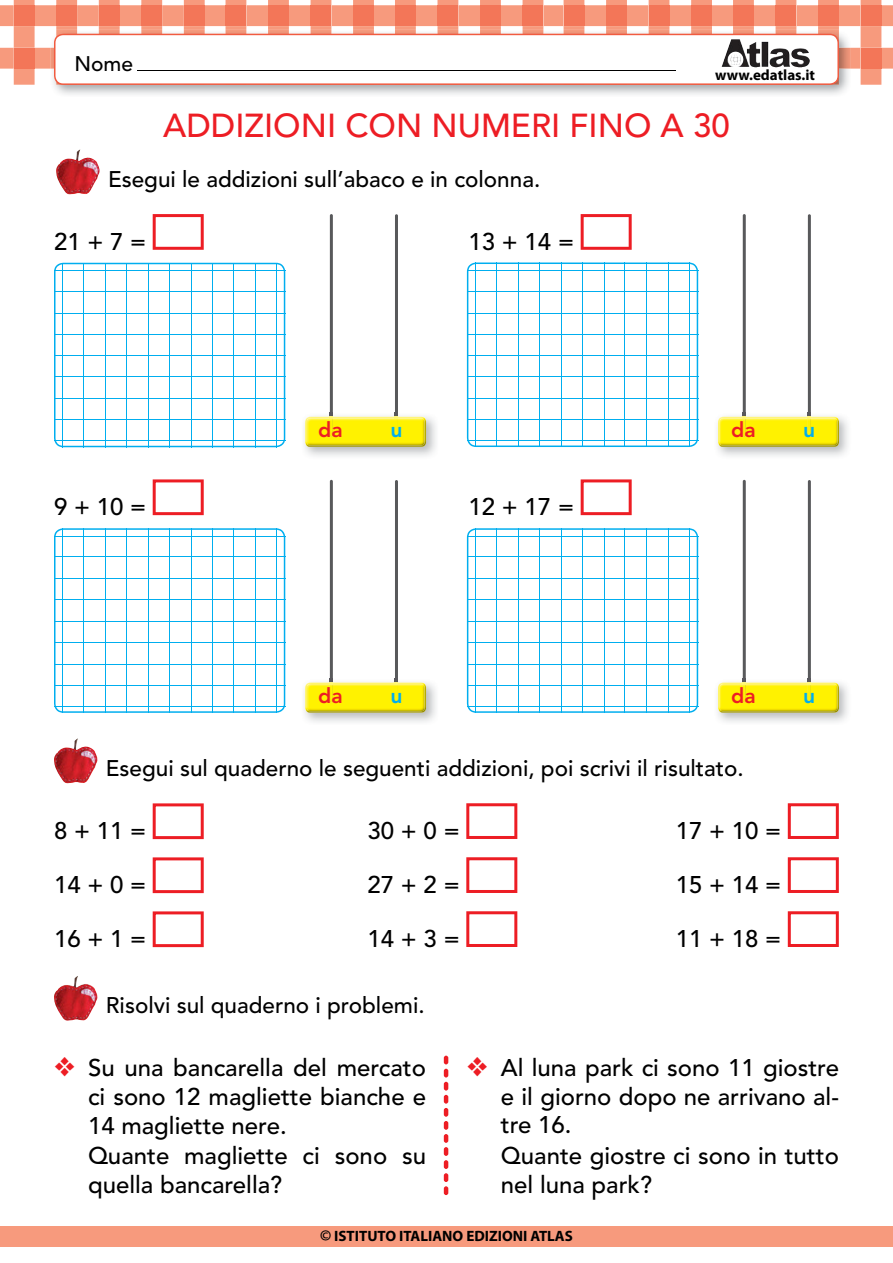
<style>
.page{position:relative;width:893px;height:1263px;background:#fff}
.page>*{position:absolute;margin:0;border:0;box-sizing:border-box;transform-origin:0 0}
.t1{font:500 33px "Avenir";color:#ed1d24}
.t2{font:500 24px/29.2px "Avenir";color:#000}
.t3{font:500 22.5px "Avenir";color:#000}
.t4{font:800 21px "Avenir";color:#ed1d24}
.t5{font:500 21px "Avenir";color:#000}
.t6{font:800 21px "Avenir";color:#00aeef}
.t7{font:700 15px "Myriad Pro";color:#000}
.s1{color:#ed1d24}
.s2{font-size:16.5px}
</style>
<div class="page">
<div style="left:0;top:1226px;width:893px;height:21px;background:#f79a7d"></div>
<svg style="left:0;top:0;width:893px;height:85px"></svg>
<img style="left:722px;top:39px;width:21px;height:28px">
<hr style="left:137px;top:70px;width:538px;height:1px;background:#000">
<img style="left:56px;top:149px;width:44px;height:46px">
<img style="left:54px;top:976px;width:44px;height:45px">
<svg style="left:444px;top:1056px;width:4px;height:139px"></svg>
<img style="left:54px;top:738px;width:44px;height:46px">
<svg style="left:153px;top:803px;width:51px;height:36px"></svg>
<svg style="left:153px;top:857px;width:51px;height:36px"></svg>
<svg style="left:153px;top:911px;width:51px;height:36px"></svg>
<svg style="left:788px;top:803px;width:51px;height:36px"></svg>
<svg style="left:788px;top:857px;width:51px;height:36px"></svg>
<svg style="left:788px;top:911px;width:51px;height:36px"></svg>
<svg style="left:466px;top:803px;width:51px;height:36px"></svg>
<svg style="left:466px;top:857px;width:51px;height:36px"></svg>
<svg style="left:466px;top:911px;width:51px;height:36px"></svg>
<svg style="left:153px;top:214px;width:51px;height:36px"></svg>
<svg style="left:581px;top:214px;width:51px;height:36px"></svg>
<svg style="left:153px;top:479px;width:51px;height:36px"></svg>
<svg style="left:581px;top:479px;width:51px;height:36px"></svg>
<svg style="left:54px;top:263px;width:231px;height:184px"></svg>
<svg style="left:54px;top:528px;width:231px;height:185px"></svg>
<svg style="left:467px;top:528px;width:231px;height:185px"></svg>
<svg style="left:467px;top:262px;width:231px;height:185px"></svg>
<hr style="left:330px;top:214px;width:3px;height:223px;background:#58595b;border-radius:2px">
<hr style="left:395px;top:214px;width:3px;height:223px;background:#58595b;border-radius:2px">
<img style="left:304px;top:413px;width:132px;height:43px">
<img style="left:308px;top:447px;width:115px;height:1px">
<img style="left:305px;top:417px;width:121px;height:30px">
<svg style="left:330px;top:413px;width:3px;height:5px"></svg>
<svg style="left:395px;top:413px;width:3px;height:5px"></svg>
<hr style="left:330px;top:480px;width:3px;height:222px;background:#58595b;border-radius:2px">
<hr style="left:395px;top:480px;width:3px;height:222px;background:#58595b;border-radius:2px">
<img style="left:304px;top:679px;width:132px;height:43px">
<img style="left:308px;top:712px;width:115px;height:1px">
<img style="left:305px;top:682px;width:121px;height:30px">
<svg style="left:330px;top:679px;width:3px;height:5px"></svg>
<svg style="left:395px;top:679px;width:3px;height:5px"></svg>
<hr style="left:743px;top:214px;width:3px;height:223px;background:#58595b;border-radius:2px">
<hr style="left:808px;top:214px;width:3px;height:223px;background:#58595b;border-radius:2px">
<img style="left:717px;top:413px;width:131px;height:43px">
<img style="left:721px;top:447px;width:115px;height:1px">
<img style="left:718px;top:417px;width:121px;height:30px">
<svg style="left:743px;top:413px;width:3px;height:5px"></svg>
<svg style="left:808px;top:413px;width:3px;height:5px"></svg>
<hr style="left:743px;top:480px;width:3px;height:222px;background:#58595b;border-radius:2px">
<hr style="left:808px;top:480px;width:3px;height:222px;background:#58595b;border-radius:2px">
<img style="left:717px;top:679px;width:131px;height:43px">
<img style="left:720px;top:712px;width:117px;height:1px">
<img style="left:718px;top:682px;width:121px;height:30px">
<svg style="left:743px;top:679px;width:3px;height:5px"></svg>
<svg style="left:808px;top:679px;width:3px;height:5px"></svg>
<p class="t5" style="left:74px;top:51px;width:60px">Nome</p>
<p class="t7" style="left:715px;top:65px;width:101px">www.edatlas.it</p>
<h1 class="t1" style="left:163px;top:107px;width:568px">ADDIZIONI CON NUMERI FINO A 30</h1>
<p class="t3" style="left:108px;top:166px;width:434px">Esegui le addizioni sull’abaco e in colonna.</p>
<p class="t2" style="left:54px;top:227px;width:94px">21 + 7 =</p>
<p class="t2" style="left:469px;top:227px;width:107px">13 + 14 =</p>
<p class="t4" style="left:318px;top:417px;width:26px">da</p>
<p class="t6" style="left:390px;top:417px;width:14px">u</p>
<p class="t2" style="left:54px;top:493px;width:94px">9 + 10 =</p>
<p class="t2" style="left:469px;top:493px;width:107px">12 + 17 =</p>
<p class="t4" style="left:318px;top:683px;width:26px">da</p>
<p class="t6" style="left:390px;top:683px;width:14px">u</p>
<p class="t4" style="left:731px;top:417px;width:26px">da</p>
<p class="t6" style="left:803px;top:417px;width:14px">u</p>
<p class="t4" style="left:731px;top:683px;width:26px">da</p>
<p class="t6" style="left:803px;top:683px;width:14px">u</p>
<p class="t3" style="left:106px;top:755px;width:639px">Esegui sul quaderno le seguenti addizioni, poi scrivi il risultato.</p>
<p class="t2" style="left:54px;top:817px;width:94px">8 + 11 =</p>
<p class="t2" style="left:54px;top:871px;width:94px">14 + 0 =</p>
<p class="t2" style="left:54px;top:925px;width:94px">16 + 1 =</p>
<p class="t2" style="left:368px;top:817px;width:94px">30 + 0 =</p>
<p class="t2" style="left:368px;top:871px;width:94px">27 + 2 =</p>
<p class="t2" style="left:368px;top:925px;width:94px">14 + 3 =</p>
<p class="t2" style="left:676px;top:817px;width:107px">17 + 10 =</p>
<p class="t2" style="left:676px;top:871px;width:107px">15 + 14 =</p>
<p class="t2" style="left:676px;top:925px;width:107px">11 + 18 =</p>
<p class="t3" style="left:106px;top:992px;width:320px">Risolvi sul quaderno i problemi.</p>
<p class="t2" style="left:88px;top:1054px;width:340px;text-indent:-34px"><span class="s1">❖</span> Su una bancarella del mercato ci sono 12 magliette bianche e<br>14 magliette nere.<br>Quante magliette ci sono su quella bancarella?</p>
<p class="t2" style="left:501px;top:1053px;width:340px;text-indent:-34px"><span class="s1">❖</span> Al luna park ci sono 11 giostre e il giorno dopo ne arrivano al&shy;tre 16.<br>Quante giostre ci sono in tutto nel luna park?</p>
<p class="t7" style="left:320px;top:1226px;width:254px"><span class="s2">©</span> ISTITUTO ITALIANO EDIZIONI ATLAS</p>
</div>
